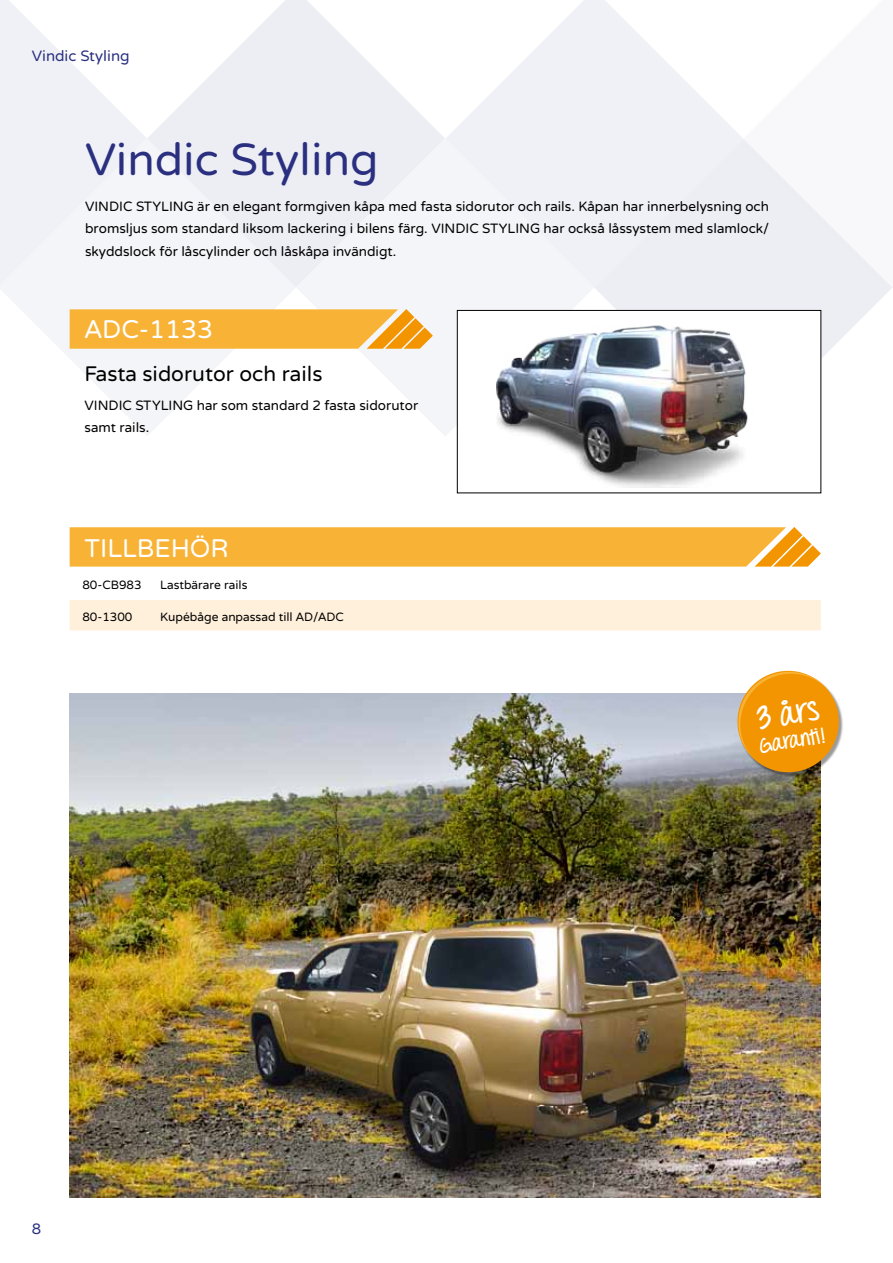
<style>
.page{position:relative;width:893px;height:1263px;background:#fff}
.page>*{position:absolute;margin:0;border:0;box-sizing:border-box;transform-origin:0 0}
.t1{font:45px "Varela Round";color:#2a307f}
.t2{font:700 30.6px "Throw My Hands Upinthe Air";color:#fff}
.t3{font:25.5px "Varela Round";color:#fff}
.t4{font:21px "Varela Round";color:#000}
.t5{font:700 20.85px "Throw My Hands Upinthe Air";color:#fff}
.t6{font:15px "Varela Round";color:#2a307f}
.t7{font:13.5px/22.5px "Varela Round";color:#000}
.t8{font:12px "Varela Round";color:#000}
</style>
<div class="page">
<svg style="left:0;top:0;width:146px;height:138px"></svg>
<svg style="left:0;top:138px;width:296px;height:297px;fill:#f4f5f8"></svg>
<svg style="left:147px;top:0;width:298px;height:287px;fill:#ededf4"></svg>
<svg style="left:296px;top:139px;width:298px;height:298px;fill:#f4f5f8"></svg>
<svg style="left:445px;top:0;width:298px;height:288px;fill:#f0f1f6"></svg>
<div style="left:594px;top:139px;width:228px;height:298px;background:#ededf4"></div>
<svg style="left:743px;top:139px;width:150px;height:297px"></svg>
<svg style="left:70px;top:309px;width:363px;height:40px;background:#f7b540"></svg>
<svg style="left:70px;top:527px;width:751px;height:103px"></svg>
<div style="left:457px;top:310px;width:364px;height:183px;background:#fff"></div>
<img style="left:497px;top:325px;width:251px;height:162px">
<div style="left:457px;top:310px;width:364px;height:183px;border:1px solid #000"></div>
<img style="left:70px;top:693px;width:751px;height:504px">
<div style="left:738px;top:672px;width:106px;height:105px;background:#000;opacity:.4"></div>
<div style="left:737px;top:671px;width:102px;height:101px;background:#f39500;border-radius:50%"></div>
<svg style="left:738px;top:672px;width:88px;height:87px"></svg>
<p class="t6" style="left:32px;top:47px;width:99px">Vindic Styling</p>
<h1 class="t1" style="left:85px;top:134px;width:295px">Vindic Styling</h1>
<p class="t7" style="left:85px;top:195px;width:686px;text-align:justify">VINDIC STYLING är en elegant formgiven kåpa med fasta sidorutor och rails. Kåpan har innerbelysning och bromsljus som standard liksom lackering i bilens färg. VINDIC STYLING har också låssystem med slamlock/ skyddslock för låscylinder och låskåpa invändigt.</p>
<h3 class="t3" style="left:85px;top:315px;width:130px">ADC-1133</h3>
<h3 class="t4" style="left:85px;top:361px;width:239px">Fasta sidorutor och rails</h3>
<p class="t7" style="left:85px;top:394px;width:335px">VINDIC STYLING har som standard 2 fasta sidorutor samt rails.</p>
<h3 class="t3" style="left:85px;top:533px;width:146px">TILLBEHÖR</h3>
<p class="t8" style="left:82px;top:578px;width:61px">80-CB983</p>
<p class="t8" style="left:160px;top:578px;width:89px">Lastbärare rails</p>
<p class="t8" style="left:82px;top:610px;width:52px">80-1300</p>
<p class="t8" style="left:160px;top:610px;width:185px">Kupébåge anpassad till AD/ADC</p>
<p class="t6" style="left:32px;top:1220px;width:11px">8</p>
<h2 class="t2" style="left:754px;top:700px;width:63px;rotate:-9deg">3 års</h2>
<h3 class="t5" style="left:757px;top:732px;width:67px;rotate:-9deg">Garanti!</h3>
</div>
